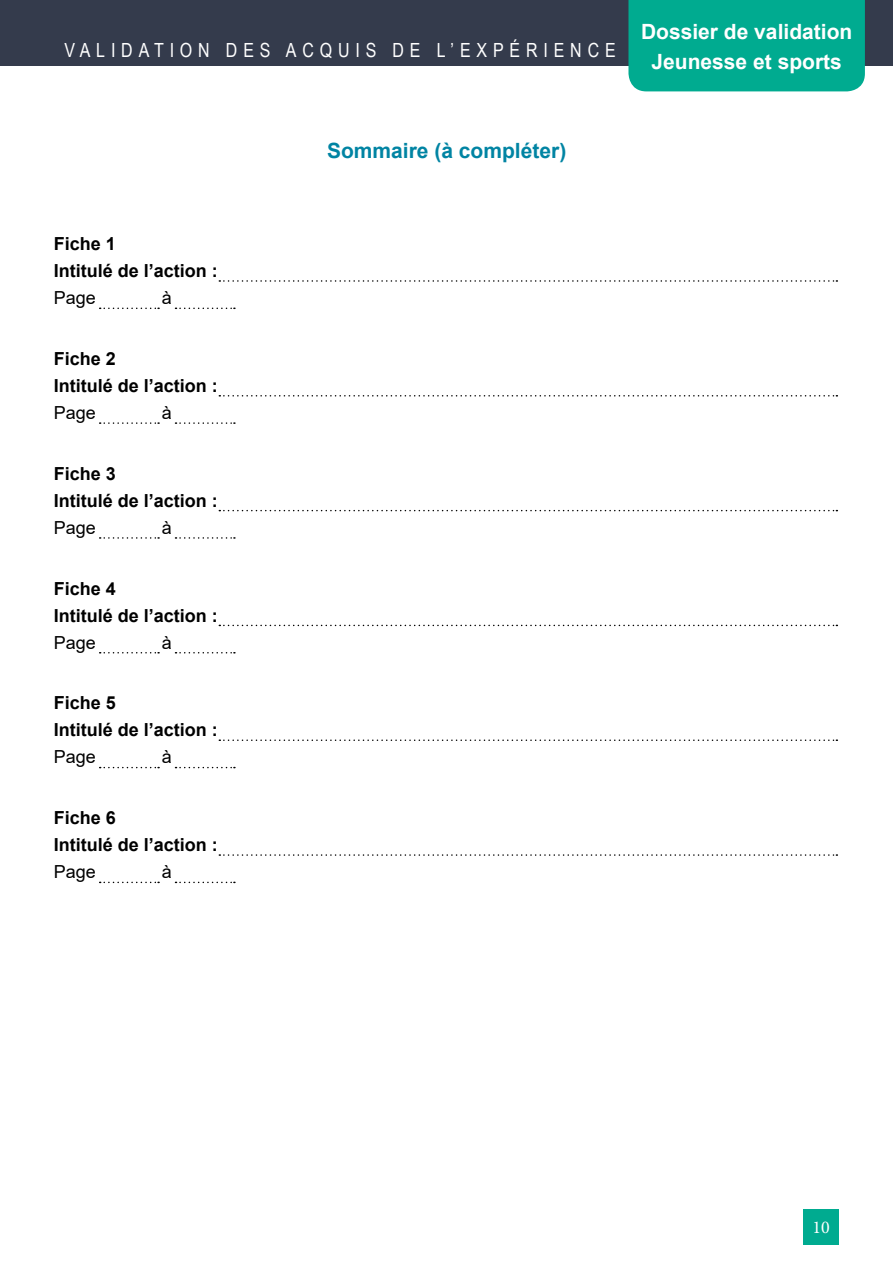
<style>
.page{position:relative;width:893px;height:1263px;background:#fff}
.page>*{position:absolute;margin:0;border:0;box-sizing:border-box;transform-origin:0 0}
.t1{font:700 21px/30.6px "Arial";color:#fff;text-align:center}
.t2{font:700 21px "Arial";color:#0084a3}
.t3{font:19.5px "Arial Narrow";letter-spacing:.3em;color:#fff}
.t4{font:700 18px/27px "Arial";color:#000}
.t5{font:18px "Arial";color:#000}
.t6{font:18px "Minion Pro";color:#fff}
</style>
<div class="page">
<div style="left:0;top:0;width:893px;height:65px;background:#343b4c"></div>
<div style="left:628px;top:0;width:237px;height:91px;background:#00ab90"></div>
<div style="left:803px;top:1209px;width:36px;height:35px;background:#00ab90"></div>
<svg style="left:219px;top:280px;width:618px;height:2px"></svg>
<svg style="left:219px;top:395px;width:618px;height:1px"></svg>
<svg style="left:219px;top:510px;width:618px;height:1px"></svg>
<svg style="left:219px;top:625px;width:618px;height:1px"></svg>
<svg style="left:219px;top:739px;width:618px;height:2px"></svg>
<svg style="left:219px;top:854px;width:618px;height:2px"></svg>
<svg style="left:100px;top:308px;width:59px;height:1px"></svg>
<svg style="left:100px;top:422px;width:59px;height:2px"></svg>
<svg style="left:100px;top:537px;width:59px;height:2px"></svg>
<svg style="left:100px;top:652px;width:59px;height:1px"></svg>
<svg style="left:100px;top:767px;width:59px;height:1px"></svg>
<svg style="left:100px;top:882px;width:59px;height:1px"></svg>
<svg style="left:176px;top:308px;width:59px;height:1px"></svg>
<svg style="left:176px;top:422px;width:59px;height:2px"></svg>
<svg style="left:176px;top:537px;width:59px;height:2px"></svg>
<svg style="left:176px;top:652px;width:59px;height:1px"></svg>
<svg style="left:176px;top:767px;width:59px;height:1px"></svg>
<svg style="left:176px;top:882px;width:59px;height:1px"></svg>
<p class="t3" style="left:64px;top:36px;width:553px">VALIDATION DES ACQUIS DE L’EXPÉRIENCE</p>
<p class="t2" style="left:327px;top:136px;width:241px">Sommaire (à compléter)</p>
<p class="t1" style="left:641px;top:16px;width:213px">Dossier de validation<br>Jeunesse et sports</p>
<p class="t4" style="left:54px;top:231px;width:166px">Fiche 1<br>Intitulé de l’action :</p>
<p class="t5" style="left:54px;top:285px;width:44px">Page</p>
<p class="t5" style="left:162px;top:285px;width:12px">à</p>
<p class="t4" style="left:54px;top:345px;width:166px">Fiche 2<br>Intitulé de l’action :</p>
<p class="t5" style="left:54px;top:400px;width:44px">Page</p>
<p class="t5" style="left:162px;top:400px;width:12px">à</p>
<p class="t4" style="left:54px;top:460px;width:166px">Fiche 3<br>Intitulé de l’action :</p>
<p class="t5" style="left:54px;top:515px;width:44px">Page</p>
<p class="t5" style="left:162px;top:515px;width:12px">à</p>
<p class="t4" style="left:54px;top:575px;width:166px">Fiche 4<br>Intitulé de l’action :</p>
<p class="t5" style="left:54px;top:630px;width:44px">Page</p>
<p class="t5" style="left:162px;top:630px;width:12px">à</p>
<p class="t4" style="left:54px;top:690px;width:166px">Fiche 5<br>Intitulé de l’action :</p>
<p class="t5" style="left:54px;top:745px;width:44px">Page</p>
<p class="t5" style="left:162px;top:745px;width:12px">à</p>
<p class="t4" style="left:54px;top:805px;width:166px">Fiche 6<br>Intitulé de l’action :</p>
<p class="t5" style="left:54px;top:859px;width:44px">Page</p>
<p class="t5" style="left:162px;top:859px;width:12px">à</p>
<p class="t6" style="left:813px;top:1215px;width:19px">10</p>
</div>
